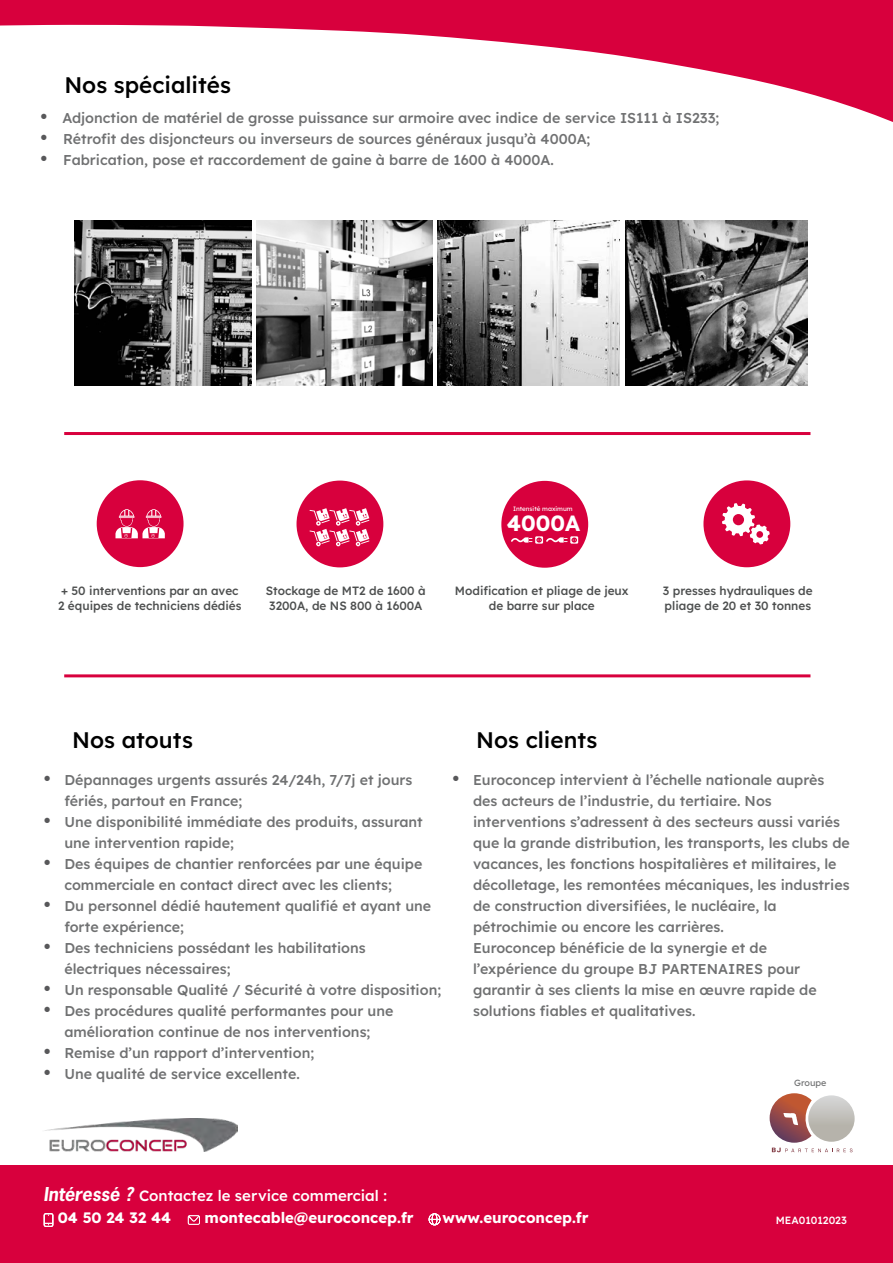
<style>
.page{position:relative;width:893px;height:1263px;background:#fff}
.page>*{position:absolute;margin:0;border:0;box-sizing:border-box;transform-origin:0 0}
.t1{font:500 22.5px "Lexend";color:#000}
.t2{font:700 22.05px "Lexend";color:#fff}
.t3{font:500 15px/21px "Lexend";color:#fff}
.t4{font:700 15px "Lexend";color:#fff}
.t5{font:500 14.25px/21px "Lexend";color:#707172}
.t6{font:500 12px/15px "Lexend";color:#4d4f4f}
.t7{font:500 10.5px "Lexend";color:#fff}
.t8{font:9px "Lexend";color:#707172}
.t9{font:6.3px "Lexend";color:#fff}
.s1{font-family:"News Gothic Std";font-weight:700;font-style:italic;font-size:18px}
.s2{font-weight:700}
</style>
<div class="page">
<svg style="left:0;top:0;width:893px;height:303px"></svg>
<img style="left:44px;top:1118px;width:193px;height:34px">
<div style="left:0;top:1165px;width:893px;height:98px;background:#d8003d"></div>
<div style="left:97px;top:480px;width:87px;height:87px;background:#d8003d;border-radius:50%"></div>
<div style="left:297px;top:481px;width:86px;height:86px;background:#d8003d;border-radius:50%"></div>
<div style="left:501px;top:481px;width:87px;height:87px;background:#d8003d;border-radius:50%"></div>
<div style="left:703px;top:480px;width:87px;height:87px;background:#d8003d;border-radius:50%"></div>
<img style="left:625px;top:220px;width:183px;height:165px">
<img style="left:257px;top:220px;width:175px;height:165px">
<img style="left:437px;top:220px;width:183px;height:165px">
<svg style="left:722px;top:503px;width:48px;height:41px"></svg>
<svg style="left:511px;top:536px;width:67px;height:8px"></svg>
<img style="left:74px;top:220px;width:177px;height:165px">
<svg style="left:115px;top:509px;width:50px;height:29px"></svg>
<svg style="left:309px;top:508px;width:60px;height:38px"></svg>
<hr style="left:64px;top:432px;width:746px;height:3px;background:#d8003d">
<hr style="left:64px;top:674px;width:746px;height:3px;background:#d8003d">
<svg style="left:808px;top:1095px;width:47px;height:47px"></svg>
<svg style="left:770px;top:1093px;width:82px;height:59px"></svg>
<svg style="left:44px;top:1213px;width:9px;height:14px"></svg>
<svg style="left:188px;top:1215px;width:12px;height:10px"></svg>
<svg style="left:429px;top:1213px;width:11px;height:12px"></svg>
<svg style="left:41px;top:114px;width:6px;height:5px"></svg>
<svg style="left:41px;top:135px;width:6px;height:5px"></svg>
<svg style="left:41px;top:156px;width:6px;height:5px"></svg>
<h1 class="t1" style="left:64px;top:69px;width:168px">Nos spécialités</h1>
<p class="t5" style="left:62px;top:107px;width:658px">Adjonction de matériel de grosse puissance sur armoire avec indice de service IS111 à IS233;<br>Rétrofit des disjoncteurs ou inverseurs de sources généraux jusqu’à 4000A;<br>Fabrication, pose et raccordement de gaine à barre de 1600 à 4000A.</p>
<p class="t9" style="left:513px;top:504px;width:61px">Intensité maximum</p>
<h2 class="t2" style="left:507px;top:507px;width:75px">4000A</h2>
<p class="t6" style="left:58px;top:582px;width:185px">+ 50 interventions par an avec<br>2 équipes de techniciens dédiés</p>
<p class="t6" style="left:266px;top:582px;width:161px">Stockage de MT2 de 1600 à<br>3200A, de NS 800 à 1600A</p>
<p class="t6" style="left:455px;top:582px;width:175px;text-align:center">Modification et pliage de jeux de barre sur place</p>
<p class="t6" style="left:663px;top:582px;width:151px">3 presses hydrauliques de pliage de 20 et 30 tonnes</p>
<h1 class="t1" style="left:72px;top:723px;width:122px">Nos atouts</h1>
<h1 class="t1" style="left:476px;top:723px;width:123px">Nos clients</h1>
<p class="t5" style="left:64px;top:768px;width:378px">Dépannages urgents assurés 24/24h, 7/7j et jours fériés, partout en France;<br>Une disponibilité immédiate des produits, assurant une intervention rapide;<br>Des équipes de chantier renforcées par une équipe commerciale en contact direct avec les clients;<br>Du personnel dédié hautement qualifié et ayant une forte expérience;<br>Des techniciens possédant les habilitations électriques nécessaires;<br>Un responsable Qualité / Sécurité à votre disposition; Des procédures qualité performantes pour une amélioration continue de nos interventions;<br>Remise d’un rapport d’intervention;<br>Une qualité de service excellente.</p>
<p class="t5" style="left:473px;top:768px;width:378px">Euroconcep intervient à l’échelle nationale auprès des acteurs de l’industrie, du tertiaire. Nos interventions s’adressent à des secteurs aussi variés que la grande distribution, les transports, les clubs de vacances, les fonctions hospitalières et militaires, le décolletage, les remontées mécaniques, les industries de construction diversifiées, le nucléaire, la pétrochimie ou encore les carrières.<br>Euroconcep bénéficie de la synergie et de l’expérience du groupe BJ PARTENAIRES pour garantir à ses clients la mise en œuvre rapide de solutions fiables et qualitatives.</p>
<p class="t8" style="left:794px;top:1076px;width:34px">Groupe</p>
<p class="t3" style="left:58px;top:1185px;width:331px;text-indent:-14px"><span class="s1">Intéressé ?</span> Contactez le service commercial :<br><span class="s2">04 50 24 32 44</span></p>
<p class="t4" style="left:205px;top:1206px;width:211px">montecable@euroconcep.fr</p>
<p class="t4" style="left:443px;top:1206px;width:148px">www.euroconcep.fr</p>
<p class="t7" style="left:776px;top:1212px;width:73px">MEA01012023</p>
</div>
